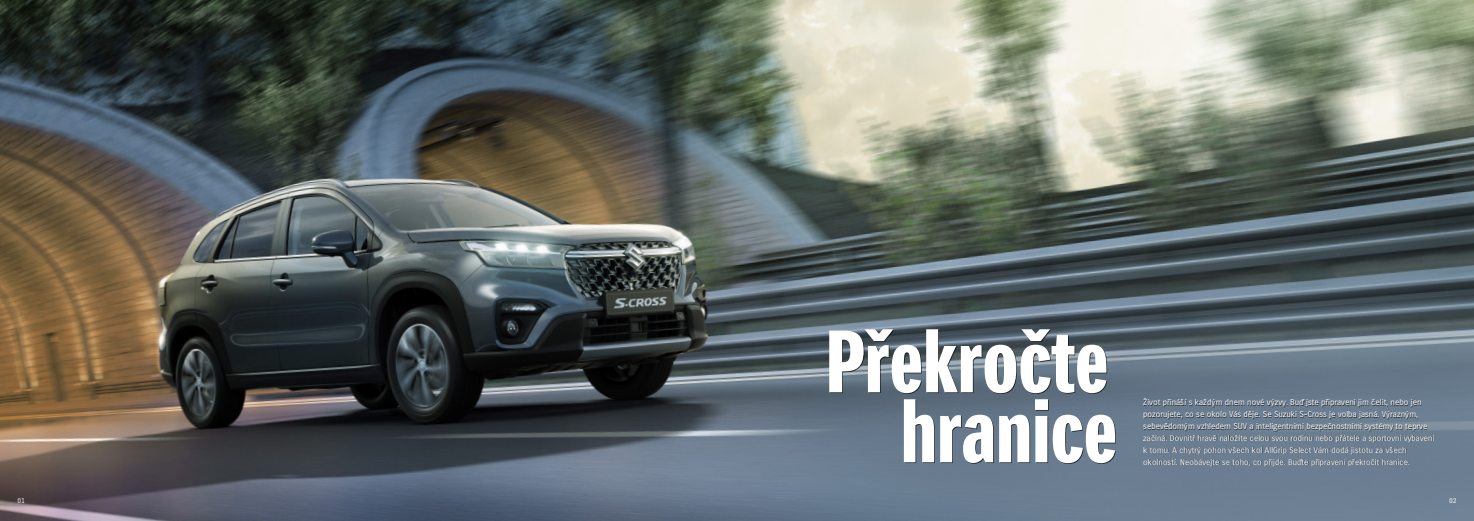
<style>
.page{position:relative;width:1474px;height:521px;background:#fff}
.page>*{position:absolute;margin:0;border:0;box-sizing:border-box;transform-origin:0 0}
.t1{font:85.75px/70px "Suzuki CE Headline";color:#fff;text-align:right}
.t2{font:8.05px/11.8px "Suzuki CE";letter-spacing:-.01em;color:#fff}
.t3{font:7px "Suzuki CE";color:#fff}
</style>
<div class="page">
<img style="left:0;top:0;width:1473px;height:521px">
<h1 class="t1" style="left:825px;top:328px;width:293px">Překročte hranice</h1>
<p class="t2" style="left:1143px;top:397px;width:293px">Život přináší s každým dnem nové výzvy. Buď jste připraveni jim čelit, nebo jen pozorujete, co se okolo Vás děje. Se Suzuki S-Cross je volba jasná. Výrazným, sebevědomým vzhledem SUV a inteligentními bezpečnostními systémy to teprve začíná. Dovnitř hravě naložíte celou svou rodinu nebo přátele a sportovní vybavení k tomu. A chytrý pohon všech kol AllGrip Select Vám dodá jistotu za všech okolností. Neobávejte se toho, co přijde. Buďte připraveni překročit hranice.</p>
<p class="t3" style="left:17px;top:496px;width:9px">01</p>
<p class="t3" style="left:1448px;top:496px;width:9px">02</p>
</div>
